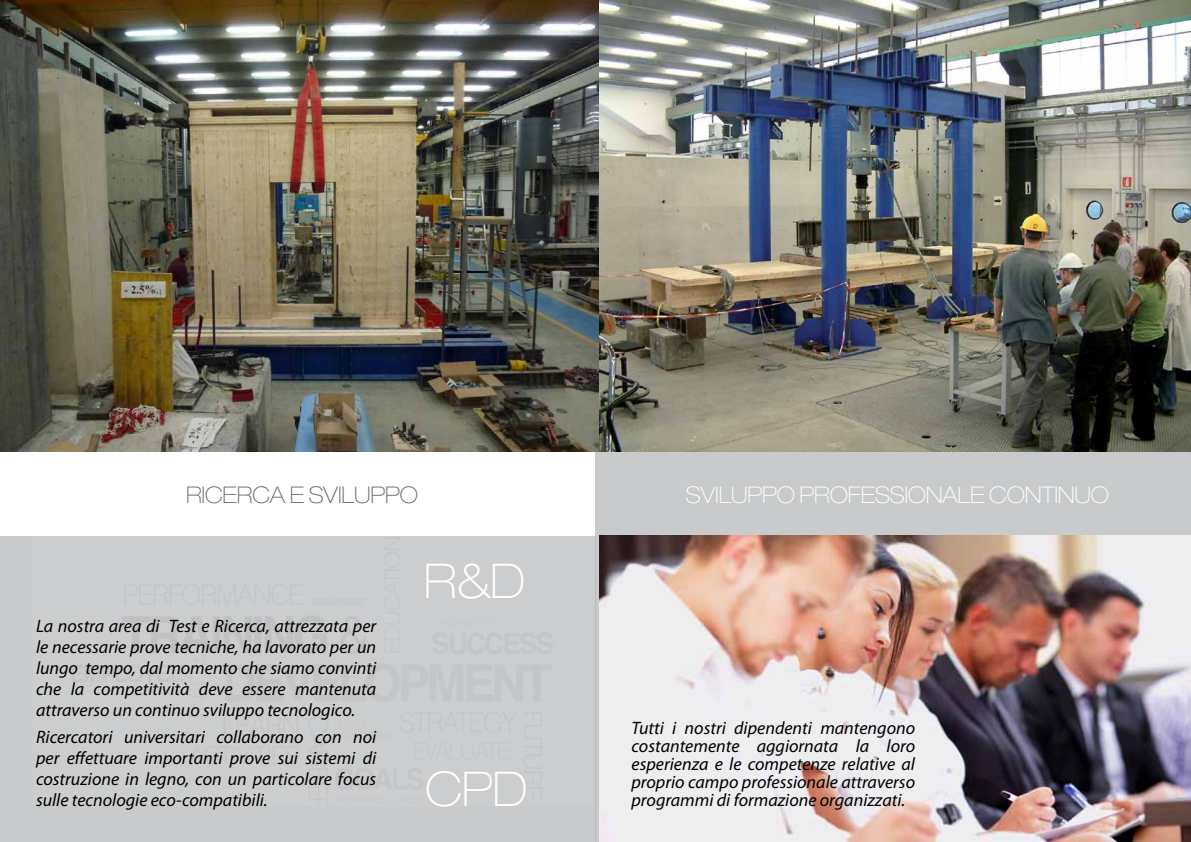
<style>
.page{position:relative;width:1191px;height:842px;background:#fff}
.page>*{position:absolute;margin:0;border:0;box-sizing:border-box;transform-origin:0 0}
.t1{font:100 expanded 48px "Helvetica Neue";color:#fff}
.t2{font:100 expanded 23px "Helvetica Neue";letter-spacing:-.01em;color:#fff}
.t3{font:100 expanded 23px "Helvetica Neue";letter-spacing:-.01em;color:#6d6e71}
.t4{font:italic 18px/21px "Myriad Pro";color:#000;text-align:justify}
</style>
<div class="page">
<img style="left:0;top:0;width:1191px;height:451px">
<div style="left:0;top:536px;width:595px;height:306px;background:#cbcdcf"></div>
<div style="left:595px;top:451px;width:596px;height:391px;background:#c8cacc"></div>
<img style="left:600px;top:536px;width:591px;height:306px">
<p class="t3" style="left:186px;top:481px;width:233px">RICERCA E SVILUPPO</p>
<p class="t4" style="left:36px;top:615px;width:342px">La nostra area di Test e Ricerca, attrezzata per le necessarie prove tecniche, ha lavorato per un lungo tempo, dal momento che siamo convinti che la competitività deve essere mantenuta attraverso un continuo sviluppo tecnologico.</p>
<p class="t4" style="left:36px;top:726px;width:342px">Ricercatori universitari collaborano con noi per effettuare importanti prove sui sistemi di costruzione in legno, con un particolare focus sulle tecnologie eco-compatibili.</p>
<h1 class="t1" style="left:424px;top:552px;width:103px">R&amp;D</h1>
<h1 class="t1" style="left:425px;top:760px;width:104px">CPD</h1>
<p class="t2" style="left:686px;top:481px;width:30px">SVILUPPO</p>
<p class="t2" style="left:799px;top:481px;width:17px">PRO</p>
<p class="t2" style="left:847px;top:481px;width:27px">FESSIO</p>
<p class="t2" style="left:925px;top:481px;width:32px">NALE</p>
<p class="t2" style="left:989px;top:481px;width:103px">CONTINUO</p>
<p class="t4" style="left:631px;top:719px;width:285px;line-height:18px">Tutti i nostri dipendenti mantengono costantemente aggiornata la loro esperienza e le competenze relative al proprio campo professionale attraverso</p>
<p class="t4" style="left:631px;top:789px;width:275px">programmi di formazione organizzati.</p>
</div>
